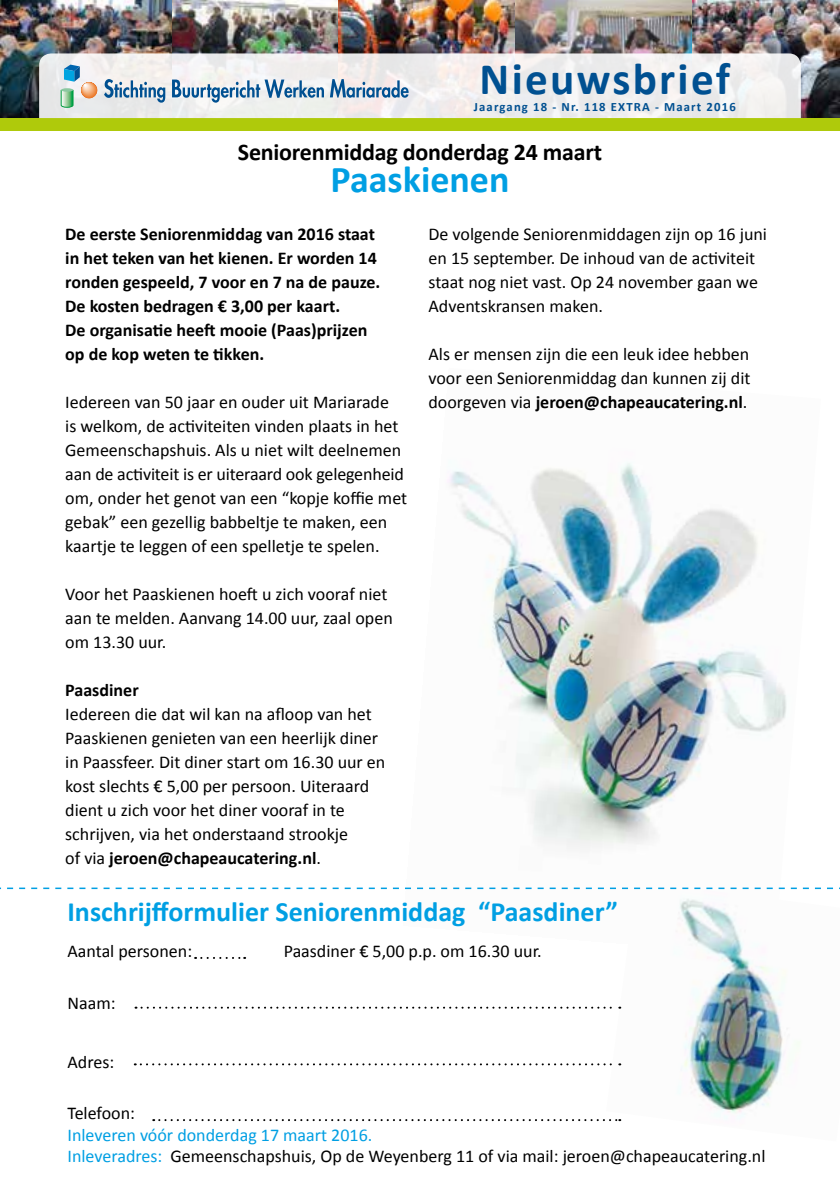
<style>
.page{position:relative;width:840px;height:1191px;background:#fff}
.page>*{position:absolute;margin:0;border:0;box-sizing:border-box;transform-origin:0 0}
.t1{font:700 45.2px "Calibri";letter-spacing:.05em;color:#005091}
.t2{font:700 38px "Calibri";color:#009fe3}
.t3{font:700 28px "Calibri";color:#009fe3}
.t4{font:700 24px "Calibri";letter-spacing:-.01em;color:#000}
.t5{font:18px/24px "Calibri";color:#000}
.t6{font:700 18px/24px "Calibri";color:#000}
.t7{font:700 12.8px "Calibri";letter-spacing:.09em;color:#005091}
.s1{font-weight:700}
.s2{color:#009fe3}
</style>
<div class="page">
<img style="left:405px;top:463px;width:382px;height:427px">
<img style="left:605px;top:881px;width:228px;height:241px">
<img style="left:0;top:0;width:839px;height:118px">
<div style="left:0;top:118px;width:839px;height:13px;background:#afca0b"></div>
<svg style="left:39px;top:53px;width:761px;height:65px;fill:#efeded"></svg>
<div style="left:81px;top:82px;width:16px;height:16px;background:#ec7c2f;border-radius:50%"></div>
<div style="left:81px;top:82px;width:15px;height:15px;background:#ee8841;border-radius:50%"></div>
<div style="left:82px;top:82px;width:13px;height:14px;background:#ee904e;border-radius:50%"></div>
<div style="left:82px;top:83px;width:13px;height:13px;background:#ef8f4b;border-radius:50%"></div>
<div style="left:82px;top:83px;width:13px;height:12px;background:#f19553;border-radius:50%"></div>
<div style="left:82px;top:83px;width:12px;height:12px;background:#f2a063;border-radius:50%"></div>
<div style="left:82px;top:83px;width:12px;height:11px;background:#f3a368;border-radius:50%"></div>
<div style="left:82px;top:83px;width:11px;height:11px;background:#f4ac76;border-radius:50%"></div>
<div style="left:82px;top:83px;width:11px;height:10px;background:#f5b383;border-radius:50%"></div>
<div style="left:83px;top:83px;width:9px;height:10px;background:#f6b787;border-radius:50%"></div>
<div style="left:83px;top:83px;width:9px;height:9px;background:#f7bc8f;border-radius:50%"></div>
<div style="left:83px;top:83px;width:8px;height:9px;background:#f8c299;border-radius:50%"></div>
<div style="left:83px;top:83px;width:8px;height:8px;background:#f9c8a3;border-radius:50%"></div>
<div style="left:83px;top:84px;width:7px;height:6px;background:#fad4b6;border-radius:50%"></div>
<svg style="left:61px;top:65px;width:28px;height:42px"></svg>
<svg style="left:104px;top:79px;width:61px;height:24px"></svg>
<svg style="left:172px;top:79px;width:152px;height:24px"></svg>
<svg style="left:330px;top:79px;width:78px;height:19px"></svg>
<svg style="left:0;top:887px;width:833px;height:2px"></svg>
<svg style="left:135px;top:1006px;width:485px;height:2px"></svg>
<svg style="left:195px;top:957px;width:50px;height:2px"></svg>
<svg style="left:135px;top:1063px;width:485px;height:2px"></svg>
<svg style="left:153px;top:1119px;width:467px;height:2px"></svg>
<h1 class="t1" style="left:479px;top:50px;width:252px">Nieuwsbrief</h1>
<p class="t7" style="left:473px;top:99px;width:263px">Jaargang 18 - Nr. 118 EXTRA - Maart 2016</p>
<h3 class="t4" style="left:238px;top:136px;width:365px">Seniorenmiddag donderdag 24 maart</h3>
<h2 class="t2" style="left:330px;top:155px;width:180px">Paaskienen</h2>
<p class="t6" style="left:65px;top:222px;width:316px">De eerste Seniorenmiddag van 2016 staat in het teken van het kienen. Er worden 14 ronden gespeeld, 7 voor en 7 na de pauze.<br>De kosten bedragen € 3,00 per kaart.<br>De organisatie heeft mooie (Paas)prijzen op de kop weten te tikken.</p>
<p class="t5" style="left:65px;top:390px;width:343px">Iedereen van 50 jaar en ouder uit Mariarade<br>is welkom, de activiteiten vinden plaats in het Gemeenschapshuis. Als u niet wilt deelnemen aan de activiteit is er uiteraard ook gelegenheid om, onder het genot van een “kopje koffie met gebak” een gezellig babbeltje te maken, een kaartje te leggen of een spelletje te spelen.</p>
<p class="t5" style="left:65px;top:582px;width:329px">Voor het Paaskienen hoeft u zich vooraf niet aan te melden. Aanvang 14.00 uur, zaal open om 13.30 uur.</p>
<p class="t6" style="left:65px;top:678px;width:75px">Paasdiner</p>
<p class="t5" style="left:65px;top:702px;width:321px">Iedereen die dat wil kan na afloop van het Paaskienen genieten van een heerlijk diner in Paassfeer. Dit diner start om 16.30 uur en kost slechts € 5,00 per persoon. Uiteraard dient u zich voor het diner vooraf in te schrijven, via het onderstaand strookje<br>of via <span class="s1">jeroen@chapeaucatering.nl</span>.</p>
<p class="t5" style="left:428px;top:222px;width:340px">De volgende Seniorenmiddagen zijn op 16 juni en 15 september. De inhoud van de activiteit staat nog niet vast. Op 24 november gaan we Adventskransen maken.</p>
<p class="t5" style="left:428px;top:342px;width:323px;text-align:justify">Als er mensen zijn die een leuk idee hebben voor een Seniorenmiddag dan kunnen zij dit doorgeven via <span class="s1">jeroen@chapeaucatering.nl</span>.</p>
<h3 class="t3" style="left:67px;top:894px;width:551px">Inschrijfformulier Seniorenmiddag “Paasdiner”</h3>
<p class="t5" style="left:67px;top:939px;width:126px">Aantal personen:</p>
<p class="t5" style="left:283px;top:939px;width:259px">Paasdiner € 5,00 p.p. om 16.30 uur.</p>
<p class="t5" style="left:67px;top:990px;width:50px">Naam:</p>
<p class="t5" style="left:67px;top:1049px;width:48px">Adres:</p>
<p class="t5" style="left:67px;top:1101px;width:69px">Telefoon:</p>
<p class="t5" style="left:67px;top:1123px;width:699px;line-height:21.6px"><span class="s2">Inleveren vóór donderdag 17 maart 2016.<br>Inleveradres:</span> Gemeenschapshuis, Op de Weyenberg 11 of via mail: jeroen@chapeaucatering.nl</p>
</div>
